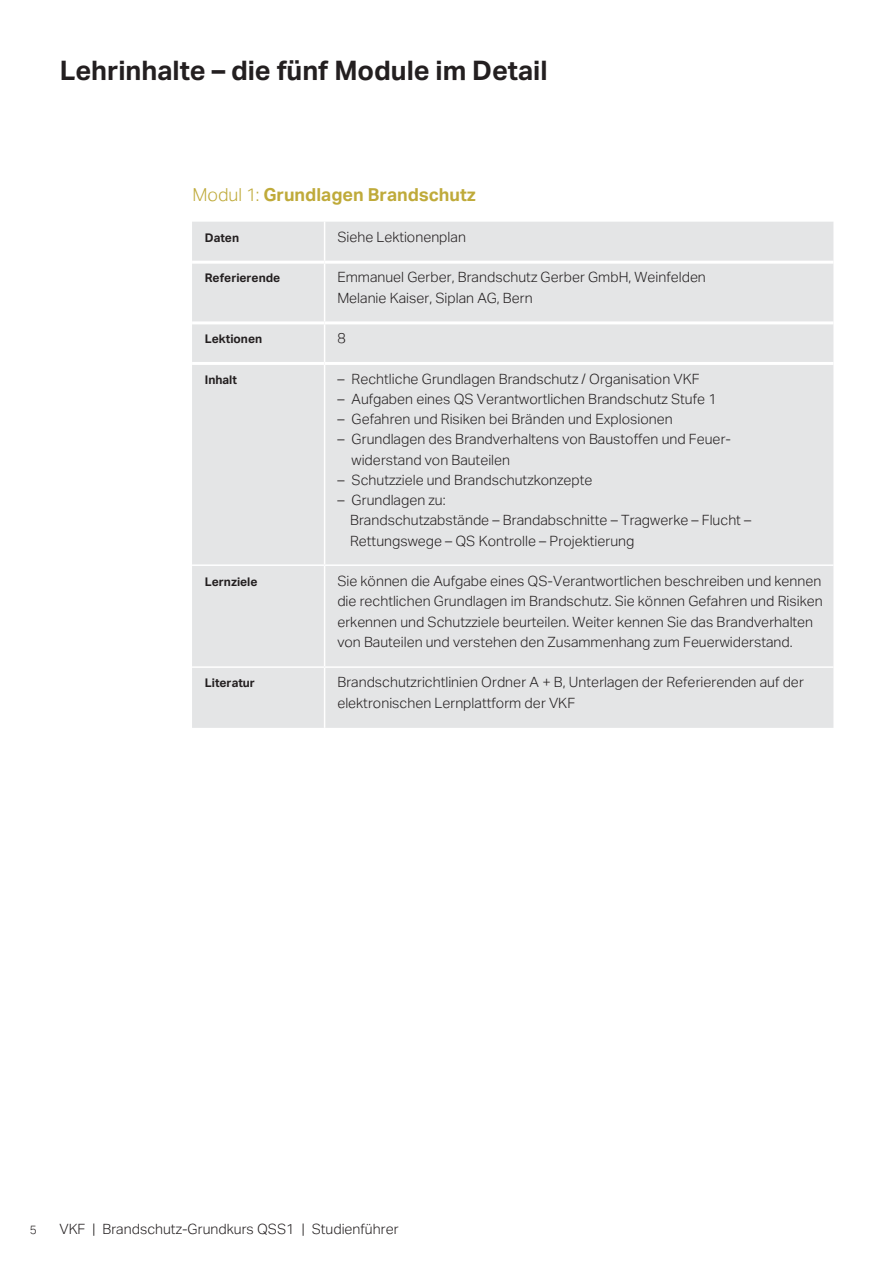
<style>
.page{position:relative;width:893px;height:1263px;background:#fff}
.page>*{position:absolute;margin:0;border:0;box-sizing:border-box;transform-origin:0 0}
.VKG_Titel_18_20pt{font:700 27px "Aktiv Grotesk";color:#231f20}
.VKG_Lead_Intro_12_16pt{font:700 18px "Aktiv Grotesk";color:#bfaa3a}
.VKG_Lauftext_9_5_13_5_light{font:300 14.25px/20.2px "Aktiv Grotesk";color:#231f20}
.VKG_SmallText_8_10pt{font:700 12px "Aktiv Grotesk";color:#231f20}
.t1{font:300 12px "Aktiv Grotesk";color:#231f20}
.s1{font-weight:300}
</style>
<div class="page">
<div style="left:192px;top:222px;width:641px;height:506px;background:#e4e5e6"></div>
<hr style="left:324px;top:566px;width:1px;height:100px;background:#fff">
<hr style="left:192px;top:666px;width:133px;height:2px;background:#fff">
<hr style="left:325px;top:666px;width:508px;height:2px;background:#fff">
<hr style="left:324px;top:668px;width:1px;height:60px;background:#fff">
<hr style="left:324px;top:365px;width:1px;height:199px;background:#fff">
<hr style="left:192px;top:564px;width:133px;height:2px;background:#fff">
<hr style="left:325px;top:564px;width:508px;height:2px;background:#fff">
<hr style="left:324px;top:222px;width:1px;height:39px;background:#fff">
<hr style="left:192px;top:261px;width:133px;height:3px;background:#fff">
<hr style="left:325px;top:261px;width:508px;height:3px;background:#fff">
<hr style="left:324px;top:264px;width:1px;height:57px;background:#fff">
<hr style="left:192px;top:321px;width:133px;height:3px;background:#fff">
<hr style="left:325px;top:321px;width:508px;height:3px;background:#fff">
<hr style="left:192px;top:362px;width:133px;height:3px;background:#fff">
<hr style="left:325px;top:362px;width:508px;height:3px;background:#fff">
<hr style="left:324px;top:324px;width:1px;height:38px;background:#fff">
<p class="VKG_Titel_18_20pt" style="left:60px;top:53px;width:489px">Lehrinhalte – die fünf Module im Detail</p>
<p class="VKG_Lead_Intro_12_16pt" style="left:192px;top:184px;width:285px"><span class="s1">Modul 1:</span> Grundlagen Brandschutz</p>
<p class="VKG_SmallText_8_10pt" style="left:205px;top:230px;width:36px">Daten</p>
<p class="VKG_Lauftext_9_5_13_5_light" style="left:337px;top:227px;width:130px">Siehe Lektionenplan</p>
<p class="VKG_SmallText_8_10pt" style="left:205px;top:271px;width:77px">Referierende</p>
<p class="VKG_Lauftext_9_5_13_5_light" style="left:337px;top:267px;width:370px">Emmanuel Gerber, Brandschutz Gerber GmbH, Weinfelden</p>
<p class="VKG_Lauftext_9_5_13_5_light" style="left:337px;top:287px;width:197px">Melanie Kaiser, Siplan AG, Bern</p>
<p class="VKG_SmallText_8_10pt" style="left:205px;top:331px;width:59px">Lektionen</p>
<p class="VKG_Lauftext_9_5_13_5_light" style="left:337px;top:328px;width:10px">8</p>
<p class="VKG_SmallText_8_10pt" style="left:205px;top:372px;width:34px">Inhalt</p>
<p class="VKG_Lauftext_9_5_13_5_light" style="left:337px;top:368px;width:364px">– Rechtliche Grundlagen Brandschutz / Organisation VKF</p>
<p class="VKG_Lauftext_9_5_13_5_light" style="left:337px;top:389px;width:381px">– Aufgaben eines QS Verantwortlichen Brandschutz Stufe 1</p>
<p class="VKG_Lauftext_9_5_13_5_light" style="left:337px;top:409px;width:337px">– Gefahren und Risiken bei Bränden und Explosionen</p>
<p class="VKG_Lauftext_9_5_13_5_light" style="left:352px;top:429px;width:381px;text-indent:-14px">– Grundlagen des Brandverhaltens von Baustoffen und Feuer&shy;widerstand von Bauteilen</p>
<p class="VKG_Lauftext_9_5_13_5_light" style="left:337px;top:470px;width:257px">– Schutzziele und Brandschutzkonzepte</p>
<p class="VKG_Lauftext_9_5_13_5_light" style="left:337px;top:490px;width:110px">– Grundlagen zu:</p>
<p class="VKG_Lauftext_9_5_13_5_light" style="left:350px;top:510px;width:403px">Brandschutzabstände – Brandabschnitte – Tragwerke – Flucht –<br>Rettungswege – QS Kontrolle – Projektierung</p>
<p class="VKG_SmallText_8_10pt" style="left:205px;top:574px;width:54px">Lernziele</p>
<p class="VKG_Lauftext_9_5_13_5_light" style="left:337px;top:571px;width:487px">Sie können die Aufgabe eines QS-Verantwortlichen beschreiben und kennen die rechtlichen Grundlagen im Brandschutz. Sie können Gefahren und Risiken erkennen und Schutzziele beurteilen. Weiter kennen Sie das Brandverhalten von Bauteilen und verstehen den Zusammenhang zum Feuerwiderstand.</p>
<p class="VKG_SmallText_8_10pt" style="left:205px;top:676px;width:52px">Literatur</p>
<p class="VKG_Lauftext_9_5_13_5_light" style="left:337px;top:672px;width:468px">Brandschutzrichtlinien Ordner A + B, Unterlagen der Referierenden auf der elektronischen Lernplattform der VKF</p>
<p class="t1" style="left:30px;top:1223px;width:9px">5</p>
<p class="VKG_Lauftext_9_5_13_5_light" style="left:60px;top:1219px;width:341px">VKF | Brandschutz-Grundkurs QSS1 | Studienführer</p>
</div>
